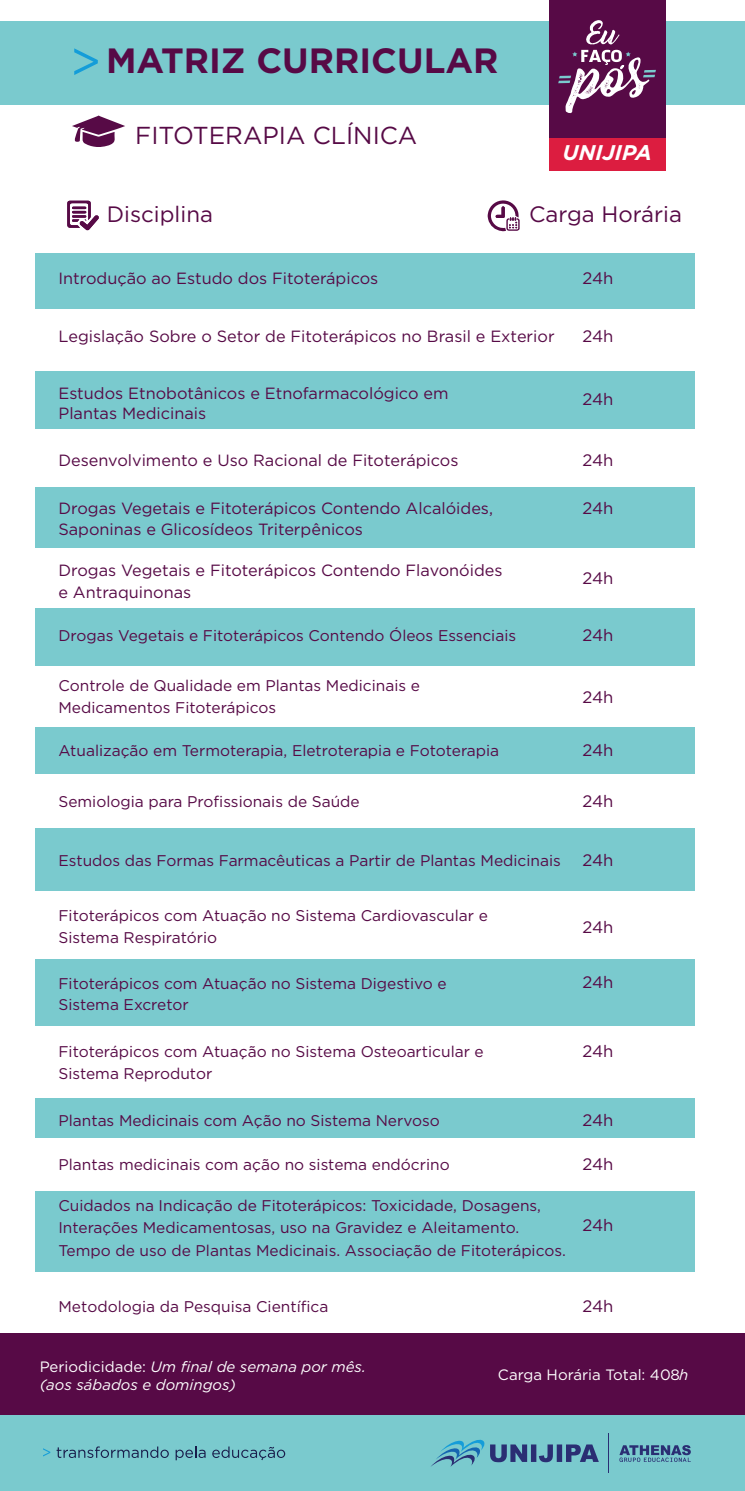
<style>
.page{position:relative;width:745px;height:1491px;background:#fff}
.page>*{position:absolute;margin:0;border:0;box-sizing:border-box;transform-origin:0 0}
.t1{font:700 35px "Gotham";color:#570a46}
.t2{font:24.5px "Gotham";color:#570a46}
.t3{font:22.25px "Gotham";color:#570a46}
.t4{font:italic 700 21.25px "Gotham";color:#fff}
.t5{font:16.62px "Gotham";letter-spacing:-.015em;color:#570a46}
.t6{font:16.25px/21.2px "Gotham";color:#570a46}
.t7{font:15.5px/21.2px "Gotham";color:#570a46}
.t8{font:italic 15px/18px "Gotham";color:#fff}
.t9{font:15px "Gotham";color:#fff}
.s1{font-style:normal}
.s2{font-style:italic}
</style>
<div class="page">
<div style="left:0;top:21px;width:744px;height:84px;background:#7acace"></div>
<div style="left:0;top:1332px;width:744px;height:84px;background:#570a46"></div>
<div style="left:0;top:1415px;width:744px;height:75px;background:#7acace"></div>
<div style="left:35px;top:254px;width:659px;height:55px;background:#7acace"></div>
<div style="left:548px;top:0;width:117px;height:171px;background:#570a46"></div>
<div style="left:548px;top:138px;width:117px;height:33px;background:#dc1d40"></div>
<svg style="left:586px;top:20px;width:33px;height:24px"></svg>
<svg style="left:558px;top:50px;width:97px;height:64px"></svg>
<svg style="left:74px;top:48px;width:24px;height:27px"></svg>
<svg style="left:72px;top:116px;width:53px;height:31px"></svg>
<div style="left:35px;top:487px;width:659px;height:61px;background:#7acace"></div>
<div style="left:35px;top:608px;width:659px;height:57px;background:#7acace"></div>
<div style="left:35px;top:727px;width:659px;height:46px;background:#7acace"></div>
<div style="left:35px;top:829px;width:659px;height:62px;background:#7acace"></div>
<div style="left:35px;top:958px;width:659px;height:67px;background:#7acace"></div>
<div style="left:35px;top:1098px;width:659px;height:40px;background:#7acace"></div>
<div style="left:35px;top:371px;width:659px;height:57px;background:#7acace"></div>
<svg style="left:67px;top:201px;width:32px;height:29px"></svg>
<svg style="left:487px;top:200px;width:32px;height:31px"></svg>
<svg style="left:431px;top:1439px;width:167px;height:27px"></svg>
<hr style="left:608px;top:1433px;width:1px;height:40px;background:#2a2e73">
<svg style="left:619px;top:1445px;width:71px;height:16px"></svg>
<svg style="left:43px;top:1448px;width:7px;height:8px"></svg>
<svg style="left:57px;top:1446px;width:112px;height:11px"></svg>
<svg style="left:175px;top:1446px;width:30px;height:14px"></svg>
<svg style="left:212px;top:1446px;width:73px;height:14px"></svg>
<div style="left:35px;top:1190px;width:659px;height:81px;background:#7acace"></div>
<h1 class="t1" style="left:106px;top:38px;width:394px">MATRIZ CURRICULAR</h1>
<h2 class="t2" style="left:135px;top:119px;width:283px">FITOTERAPIA CLÍNICA</h2>
<h3 class="t4" style="left:562px;top:139px;width:90px">UNIJIPA</h3>
<h3 class="t3" style="left:107px;top:200px;width:107px">Disciplina</h3>
<h3 class="t3" style="left:529px;top:200px;width:154px">Carga Horária</h3>
<p class="t6" style="left:58px;top:267px;width:321px">Introdução ao Estudo dos Fitoterápicos</p>
<p class="t5" style="left:582px;top:268px;width:32px">24h</p>
<p class="t6" style="left:58px;top:325px;width:497px">Legislação Sobre o Setor de Fitoterápicos no Brasil e Exterior</p>
<p class="t5" style="left:582px;top:326px;width:32px">24h</p>
<p class="t6" style="left:58px;top:382px;width:391px;line-height:20px">Estudos Etnobotânicos e Etnofarmacológico em<br>Plantas Medicinais</p>
<p class="t5" style="left:582px;top:388px;width:32px">24h</p>
<p class="t6" style="left:58px;top:449px;width:401px">Desenvolvimento e Uso Racional de Fitoterápicos</p>
<p class="t5" style="left:582px;top:449px;width:32px">24h</p>
<p class="t6" style="left:58px;top:497px;width:436px">Drogas Vegetais e Fitoterápicos Contendo Alcalóides,<br>Saponinas e Glicosídeos Triterpênicos</p>
<p class="t5" style="left:582px;top:497px;width:32px">24h</p>
<p class="t6" style="left:58px;top:560px;width:445px">Drogas Vegetais e Fitoterápicos Contendo Flavonóides e Antraquinonas</p>
<p class="t5" style="left:582px;top:567px;width:32px">24h</p>
<p class="t7" style="left:58px;top:624px;width:459px">Drogas Vegetais e Fitoterápicos Contendo Óleos Essenciais</p>
<p class="t5" style="left:582px;top:625px;width:32px">24h</p>
<p class="t7" style="left:58px;top:675px;width:363px">Controle de Qualidade em Plantas Medicinais e<br>Medicamentos Fitoterápicos</p>
<p class="t5" style="left:582px;top:686px;width:32px">24h</p>
<p class="t7" style="left:58px;top:739px;width:442px">Atualização em Termoterapia, Eletroterapia e Fototerapia</p>
<p class="t5" style="left:582px;top:739px;width:32px">24h</p>
<p class="t7" style="left:58px;top:790px;width:302px">Semiologia para Profissionais de Saúde</p>
<p class="t5" style="left:582px;top:790px;width:32px">24h</p>
<p class="t7" style="left:58px;top:849px;width:503px">Estudos das Formas Farmacêuticas a Partir de Plantas Medicinais</p>
<p class="t5" style="left:582px;top:850px;width:32px">24h</p>
<p class="t7" style="left:58px;top:903px;width:431px;line-height:22.5px">Fitoterápicos com Atuação no Sistema Cardiovascular e<br>Sistema Respiratório</p>
<p class="t5" style="left:582px;top:916px;width:32px">24h</p>
<p class="t7" style="left:58px;top:972px;width:389px">Fitoterápicos com Atuação no Sistema Digestivo e<br>Sistema Excretor</p>
<p class="t5" style="left:582px;top:971px;width:32px">24h</p>
<p class="t7" style="left:58px;top:1041px;width:426px">Fitoterápicos com Atuação no Sistema Osteoarticular e<br>Sistema Reprodutor</p>
<p class="t7" style="left:58px;top:1109px;width:382px">Plantas Medicinais com Ação no Sistema Nervoso</p>
<p class="t5" style="left:582px;top:1040px;width:32px">24h</p>
<p class="t5" style="left:582px;top:1109px;width:32px">24h</p>
<p class="t7" style="left:58px;top:1153px;width:392px">Plantas medicinais com ação no sistema endócrino</p>
<p class="t5" style="left:582px;top:1153px;width:32px">24h</p>
<p class="t7" style="left:58px;top:1193px;width:508px;line-height:22.5px">Cuidados na Indicação de Fitoterápicos: Toxicidade, Dosagens,<br>Interações Medicamentosas, uso na Gravidez e Aleitamento.<br>Tempo de uso de Plantas Medicinais. Associação de Fitoterápicos.</p>
<p class="t5" style="left:582px;top:1214px;width:32px">24h</p>
<p class="t7" style="left:58px;top:1295px;width:271px">Metodologia da Pesquisa Científica</p>
<p class="t5" style="left:582px;top:1294px;width:32px">24h</p>
<p class="t8" style="left:40px;top:1357px;width:327px"><span class="s1">Periodicidade:</span> Um final de semana por mês. (aos sábados e domingos)</p>
<p class="t9" style="left:497px;top:1365px;width:192px">Carga Horária Total: 408<span class="s2">h</span></p>
</div>
